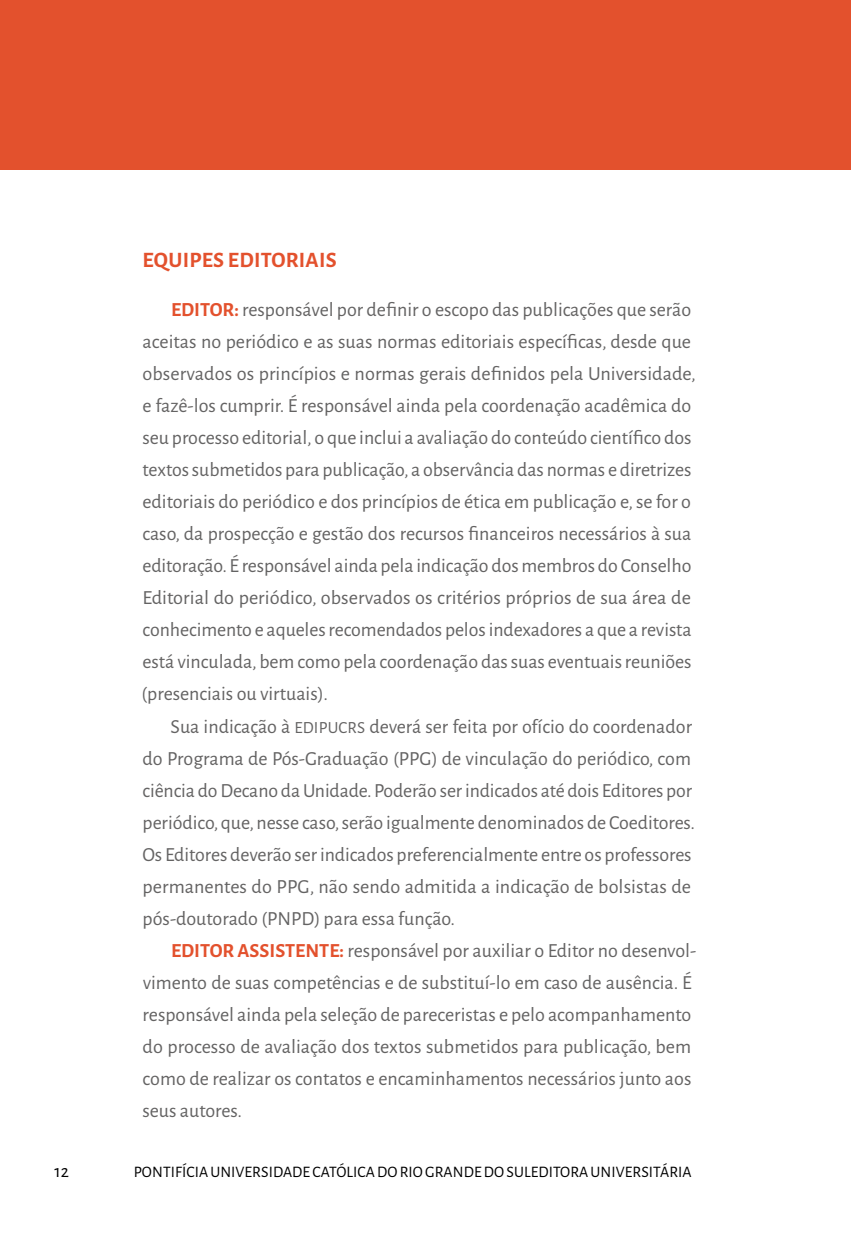
<style>
.page{position:relative;width:851px;height:1248px;background:#fff}
.page>*{position:absolute;margin:0;border:0;box-sizing:border-box;transform-origin:0 0}
.t1{font:700 22px "Alegreya Sans";letter-spacing:.01em;color:#e3512d}
.t2{font:20px/32px "Alegreya Sans";color:#646363}
.t3{font:18px "Alegreya Sans SC";color:#000}
.t4{font:16px "Alegreya Sans SC";letter-spacing:.005em;color:#000}
.s1{font-weight:700;color:#e3512d}
.s2{font-family:"Alegreya Sans SC";font-size:17px}
</style>
<div class="page">
<div style="left:0;top:0;width:850px;height:170px;background:#e3512d"></div>
<p class="t1" style="left:142px;top:244px;width:196px">EQUIPES EDITORIAIS</p>
<p class="t2" style="left:141px;top:293px;width:555px;text-indent:30px"><span class="s1">EDITOR:</span> responsável por definir o escopo das publicações que serão aceitas no periódico e as suas normas editoriais específicas, desde que observados os princípios e normas gerais definidos pela Universidade, e fazê-los cumprir. É responsável ainda pela coordenação acadêmica do seu processo editorial, o que inclui a avaliação do conteúdo científico dos textos submetidos para publicação, a observância das normas e diretrizes editoriais do periódico e dos princípios de ética em publicação e, se for o caso, da prospecção e gestão dos recursos financeiros necessários à sua editoração. É responsável ainda pela indicação dos membros do Conselho Editorial do periódico, observados os critérios próprios de sua área de conhecimento e aqueles recomendados pelos indexadores a que a revista está vinculada, bem como pela coordenação das suas eventuais reuniões (presenciais ou virtuais).</p>
<p class="t2" style="left:142px;top:709px;width:554px;text-indent:28px">Sua indicação à <span class="s2">EDIPUCRS</span> deverá ser feita por ofício do coordenador do Programa de Pós-Graduação (PPG) de vinculação do periódico, com ciência do Decano da Unidade. Poderão ser indicados até dois Editores por periódico, que, nesse caso, serão igualmente denominados de Coeditores.<br>Os Editores deverão ser indicados preferencialmente entre os professores permanentes do PPG, não sendo admitida a indicação de bolsistas de pós-doutorado (PNPD) para essa função.</p>
<p class="t2" style="left:142px;top:933px;width:555px;text-indent:29px"><span class="s1">EDITOR ASSISTENTE:</span> responsável por auxiliar o Editor no desenvol&shy;vimento de suas competências e de substituí-lo em caso de ausência. É responsável ainda pela seleção de pareceristas e pelo acompanhamento do processo de avaliação dos textos submetidos para publicação, bem como de realizar os contatos e encaminhamentos necessários junto aos seus autores.</p>
<p class="t3" style="left:54px;top:1159px;width:16px">12</p>
<p class="t4" style="left:134px;top:1161px;width:559px">PONTIFÍCIA UNIVERSIDADE CATÓLICA DO RIO GRANDE DO SULEDITORA UNIVERSITÁRIA</p>
</div>
